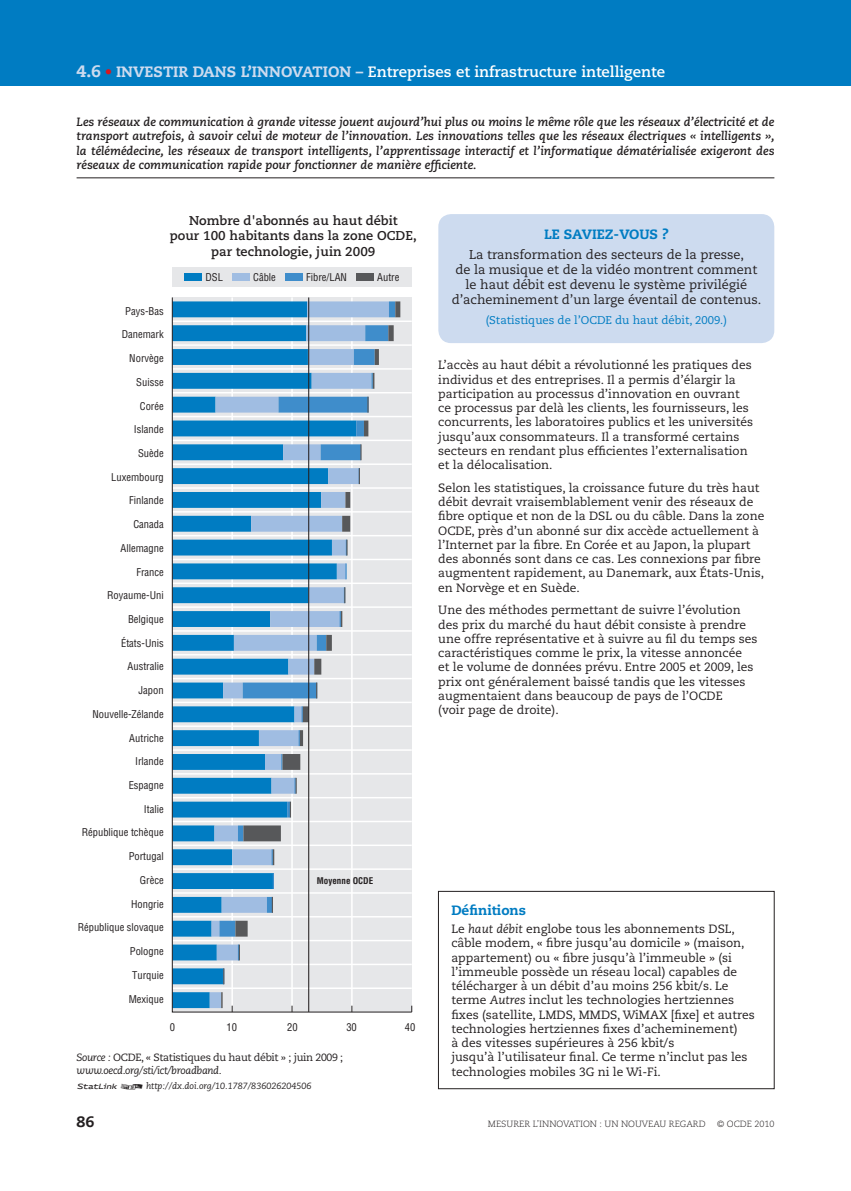
<style>
.page{position:relative;width:851px;height:1191px;background:#fff}
.page>*{position:absolute;margin:0;border:0;box-sizing:border-box;transform-origin:0 0}
.t1{font:700 15px "Caecilia LT Std";color:#fff}
.t2{font:800 15px "Caecilia LT Std";color:#231f20}
.t3{font:800 13.5px "Caecilia LT Std";color:#007cc2}
.t4{font:12.75px/15px "Caecilia LT Std";color:#231f20;text-align:center}
.t5{font:700 12.75px/15.3px "Caecilia LT Std";color:#231f20;text-align:center}
.t6{font:12px/14.2px "Caecilia LT Std";color:#231f20}
.t7{font:italic 700 12px/14.2px "Caecilia LT Std";color:#231f20;text-align:justify}
.t8{font:11.25px "Caecilia LT Std";color:#007cc2}
.t9{font:condensed 10.5px "Helvetica LT Std";color:#231f20}
.t10{font:10.5px/12.8px "Caecilia LT Std";letter-spacing:-.03em;color:#231f20}
.t11{font:300 9px "Caecilia LT Std";color:#231f20}
.t12{font:italic 9px "Caecilia LT Std";color:#231f20}
.t13{font:700 condensed 9px "Helvetica LT Std";color:#231f20}
.s1{font-weight:800;font-size:16.5px;color:#cddbef}
.s2{font-weight:800;color:#d7171f}
.s3{font-weight:800;color:#cddbef}
.s4{font-style:italic}
.s5{font-family:"Stat Link";font-style:normal}
</style>
<div class="page">
<div style="left:0;top:0;width:829px;height:85px;background:#007cc2"></div>
<div style="left:829px;top:0;width:21px;height:85px;background:#007cc2"></div>
<hr style="left:77px;top:177px;width:697px;height:1px;background:#231f20">
<div style="left:438px;top:891px;width:336px;height:198px;border:1px solid #231f20"></div>
<div style="left:438px;top:214px;width:336px;height:129px;background:#cddbef;border-radius:13px"></div>
<div style="left:172px;top:268px;width:239px;height:19px;background:#e6e7e9"></div>
<div style="left:185px;top:273px;width:17px;height:8px;background:#007cc2"></div>
<div style="left:232px;top:273px;width:17px;height:8px;background:#a0bde2"></div>
<div style="left:285px;top:273px;width:17px;height:8px;background:#3f8dcb"></div>
<div style="left:356px;top:273px;width:17px;height:8px;background:#57585a"></div>
<svg style="left:171px;top:297px;width:241px;height:715px;background:#9cc3dc"></svg>
<hr style="left:308px;top:297px;width:1px;height:715px;background:#231f20">
<p class="t1" style="left:77px;top:63px;width:590px"><span class="s1">4.6</span> <span class="s2">•</span> <span class="s3">INVESTIR DANS L’INNOVATION –</span> Entreprises et infrastructure intelligente</p>
<p class="t7" style="left:77px;top:115px;width:699px">Les réseaux de communication à grande vitesse jouent aujourd’hui plus ou moins le même rôle que les réseaux d’électricité et de transport autrefois, à savoir celui de moteur de l’innovation. Les innovations telles que les réseaux électriques « intelligents », la télémédecine, les réseaux de transport intelligents, l’apprentissage interactif et l’informatique dématérialisée exigeront des réseaux de communication rapide pour fonctionner de manière efficiente.</p>
<p class="t5" style="left:170px;top:213px;width:248px">Nombre d'abonnés au haut débit<br>pour 100 habitants dans la zone OCDE, par technologie, juin 2009</p>
<p class="t9" style="left:125px;top:304px;width:40px">Pays-Bas</p>
<p class="t9" style="left:122px;top:328px;width:43px">Danemark</p>
<p class="t9" style="left:129px;top:352px;width:36px">Norvège</p>
<p class="t9" style="left:136px;top:375px;width:29px">Suisse</p>
<p class="t9" style="left:140px;top:399px;width:25px">Corée</p>
<p class="t9" style="left:134px;top:423px;width:31px">Islande</p>
<p class="t9" style="left:138px;top:446px;width:27px">Suède</p>
<p class="t9" style="left:111px;top:470px;width:54px">Luxembourg</p>
<p class="t9" style="left:129px;top:494px;width:36px">Finlande</p>
<p class="t9" style="left:133px;top:518px;width:32px">Canada</p>
<p class="t9" style="left:120px;top:541px;width:45px">Allemagne</p>
<p class="t9" style="left:136px;top:565px;width:29px">France</p>
<p class="t9" style="left:107px;top:589px;width:58px">Royaume-Uni</p>
<p class="t9" style="left:128px;top:612px;width:37px">Belgique</p>
<p class="t9" style="left:121px;top:636px;width:44px">États-Unis</p>
<p class="t9" style="left:127px;top:660px;width:38px">Australie</p>
<p class="t9" style="left:139px;top:684px;width:27px">Japon</p>
<p class="t9" style="left:93px;top:707px;width:73px">Nouvelle-Zélande</p>
<p class="t9" style="left:129px;top:731px;width:36px">Autriche</p>
<p class="t9" style="left:135px;top:755px;width:30px">Irlande</p>
<p class="t9" style="left:129px;top:778px;width:36px">Espagne</p>
<p class="t9" style="left:144px;top:802px;width:21px">Italie</p>
<p class="t9" style="left:82px;top:826px;width:83px">République tchèque</p>
<p class="t9" style="left:129px;top:849px;width:36px">Portugal</p>
<p class="t9" style="left:140px;top:873px;width:25px">Grèce</p>
<p class="t9" style="left:131px;top:897px;width:34px">Hongrie</p>
<p class="t9" style="left:78px;top:921px;width:88px">République slovaque</p>
<p class="t9" style="left:130px;top:944px;width:35px">Pologne</p>
<p class="t9" style="left:132px;top:968px;width:33px">Turquie</p>
<p class="t9" style="left:129px;top:992px;width:36px">Mexique</p>
<p class="t9" style="left:205px;top:270px;width:19px">DSL</p>
<p class="t9" style="left:253px;top:270px;width:24px">Câble</p>
<p class="t9" style="left:306px;top:270px;width:42px">Fibre/LAN</p>
<p class="t9" style="left:377px;top:270px;width:24px">Autre</p>
<p class="t13" style="left:317px;top:875px;width:58px">Moyenne OCDE</p>
<p class="t9" style="left:170px;top:1020px;width:7px">0</p>
<p class="t9" style="left:226px;top:1020px;width:12px">10</p>
<p class="t9" style="left:287px;top:1020px;width:12px">20</p>
<p class="t9" style="left:346px;top:1020px;width:12px">30</p>
<p class="t9" style="left:405px;top:1020px;width:12px">40</p>
<p class="t10" style="left:77px;top:1051px;width:268px"><span class="s4">Source :</span> OCDE, « Statistiques du haut débit » ; juin 2009 ; <span class="s4">www.oecd.org/sti/ict/broadband.</span></p>
<p class="t12" style="left:77px;top:1080px;width:236px"><span class="s5">1 2</span> http://dx.doi.org/10.1787/836026204506</p>
<p class="t3" style="left:544px;top:226px;width:126px">LE SAVIEZ-VOUS ?</p>
<p class="t4" style="left:451px;top:247px;width:311px">La transformation des secteurs de la presse,<br>de la musique et de la vidéo montrent comment le haut débit est devenu le système privilégié d’acheminement d’un large éventail de contenus.</p>
<p class="t8" style="left:485px;top:313px;width:243px">(Statistiques de l’OCDE du haut débit, 2009.)</p>
<p class="t6" style="left:438px;top:358px;width:316px">L’accès au haut débit a révolutionné les pratiques des individus et des entreprises. Il a permis d’élargir la participation au processus d’innovation en ouvrant ce processus par delà les clients, les fournisseurs, les concurrents, les laboratoires publics et les universités jusqu’aux consommateurs. Il a transformé certains secteurs en rendant plus efficientes l’externalisation et la délocalisation.</p>
<p class="t6" style="left:438px;top:481px;width:327px">Selon les statistiques, la croissance future du très haut débit devrait vraisemblablement venir des réseaux de fibre optique et non de la DSL ou du câble. Dans la zone OCDE, près d’un abonné sur dix accède actuellement à l’Internet par la fibre. En Corée et au Japon, la plupart des abonnés sont dans ce cas. Les connexions par fibre augmentent rapidement, au Danemark, aux États-Unis, en Norvège et en Suède.</p>
<p class="t6" style="left:438px;top:603px;width:321px">Une des méthodes permettant de suivre l’évolution des prix du marché du haut débit consiste à prendre une offre représentative et à suivre au fil du temps ses caractéristiques comme le prix, la vitesse annoncée<br>et le volume de données prévu. Entre 2005 et 2009, les prix ont généralement baissé tandis que les vitesses augmentaient dans beaucoup de pays de l’OCDE<br>(voir page de droite).</p>
<p class="t3" style="left:451px;top:901px;width:76px">DÉFINITIONS</p>
<p class="t6" style="left:451px;top:922px;width:305px">Le <span class="s4">haut débit</span> englobe tous les abonnements DSL, câble modem, « fibre jusqu’au domicile » (maison, appartement) ou « fibre jusqu’à l’immeuble » (si l’immeuble possède un réseau local) capables de télécharger à un débit d’au moins 256 kbit/s. Le terme <span class="s4">Autres</span> inclut les technologies hertziennes fixes (satellite, LMDS, MMDS, WiMAX [fixe] et autres technologies hertziennes fixes d’acheminement)<br>à des vitesses supérieures à 256 kbit/s<br>jusqu’à l’utilisateur final. Ce terme n’inclut pas les technologies mobiles 3G ni le Wi-Fi.</p>
<p class="t2" style="left:77px;top:1112px;width:19px">86</p>
<p class="t11" style="left:488px;top:1119px;width:219px">MESURER L’INNOVATION : UN NOUVEAU REGARD</p>
<p class="t11" style="left:717px;top:1119px;width:59px">© OCDE 2010</p>
</div>
